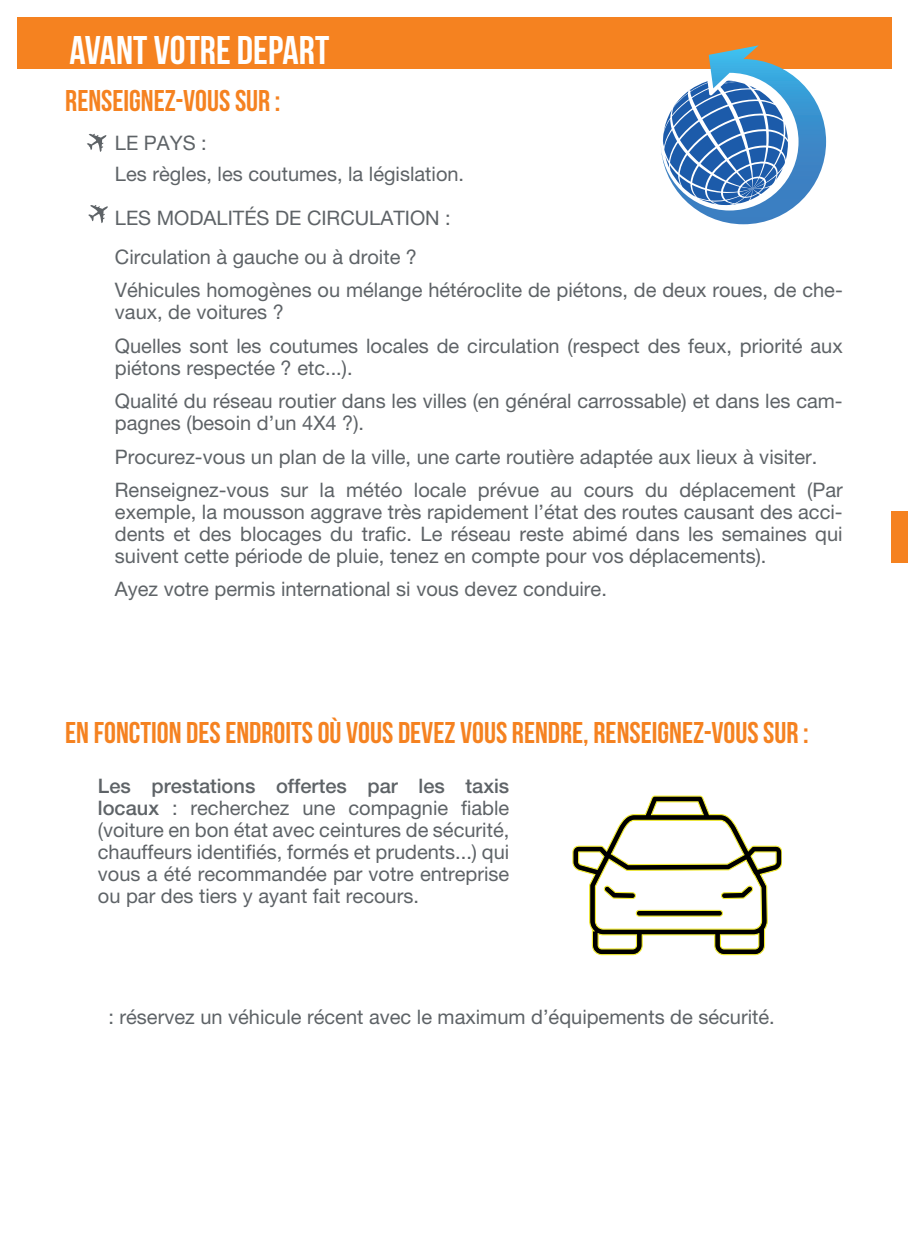
<style>
.page{position:relative;width:908px;height:1259px;background:#fff}
.page>*{position:absolute;margin:0;border:0;box-sizing:border-box;transform-origin:0 0}
.t1{font:40px "Bebas Neue";color:#fff}
.t2{font:30px "Bebas Neue";color:#f58220}
.t3{font:20px/22px "Helvetica Neue LT 55 Rm";color:#5e6367}
.t4{font:20px "Helvetica Neue LT 65 Md";color:#5e6367}
.s1{font-family:"Helvetica Neue LT 65 Md"}
</style>
<div class="page">
<div style="left:17px;top:17px;width:874px;height:51px;background:#f58220"></div>
<div style="left:891px;top:511px;width:16px;height:51px;background:#f58220"></div>
<svg style="left:87px;top:134px;width:19px;height:18px"></svg>
<svg style="left:88px;top:205px;width:20px;height:18px"></svg>
<svg style="left:660px;top:45px;width:165px;height:179px"></svg>
<svg style="left:572px;top:795px;width:209px;height:160px"></svg>
<h1 class="t1" style="left:69px;top:28px;width:261px">AVANT VOTRE DEPART</h1>
<h2 class="t2" style="left:65px;top:84px;width:217px">RENSEIGNEZ-VOUS SUR :</h2>
<p class="t3" style="left:115px;top:126px;width:350px;line-height:31.4px">LE PAYS :<br>Les règles, les coutumes, la législation.</p>
<p class="t3" style="left:115px;top:198px;width:337px;line-height:39px">LES MODALITÉS DE CIRCULATION :<br>Circulation à gauche ou à droite ?</p>
<p class="t3" style="left:115px;top:279px;width:729px">Véhicules homogènes ou mélange hétéroclite de piétons, de deux roues, de che&shy;vaux, de voitures ?</p>
<p class="t3" style="left:115px;top:334px;width:729px">Quelles sont les coutumes locales de circulation (respect des feux, priorité aux piétons respectée ? etc...).</p>
<p class="t3" style="left:115px;top:389px;width:729px">Qualité du réseau routier dans les villes (en général carrossable) et dans les cam&shy;pagnes (besoin d’un 4X4 ?).</p>
<p class="t3" style="left:115px;top:439px;width:729px;line-height:33.4px">Procurez-vous un plan de la ville, une carte routière adaptée aux lieux à visiter.<br>Renseignez-vous sur la météo locale prévue au cours du déplacement (Par</p>
<p class="t3" style="left:115px;top:500px;width:729px;text-align:justify">exemple, la mousson aggrave très rapidement l’état des routes causant des acci&shy;dents et des blocages du trafic. Le réseau reste abimé dans les semaines qui suivent cette période de pluie, tenez en compte pour vos déplacements).</p>
<p class="t3" style="left:115px;top:577px;width:493px">Ayez votre permis international si vous devez conduire.</p>
<h2 class="t2" style="left:65px;top:716px;width:744px">EN FONCTION DES ENDROITS OÙ VOUS DEVEZ VOUS RENDRE, RENSEIGNEZ-VOUS SUR :</h2>
<p class="t4" style="left:98px;top:774px;width:413px">Les prestations offertes par les taxis</p>
<p class="t3" style="left:98px;top:796px;width:413px;text-align:justify"><span class="s1">locaux</span> : recherchez une compagnie fiable (voiture en bon état avec ceintures de sécurité, chauffeurs identifiés, formés et prudents...) qui vous a été recommandée par votre entreprise ou par des tiers y ayant fait recours.</p>
<p class="t3" style="left:108px;top:1005px;width:667px">: réservez un véhicule récent avec le maximum d’équipements de sécurité.</p>
</div>
